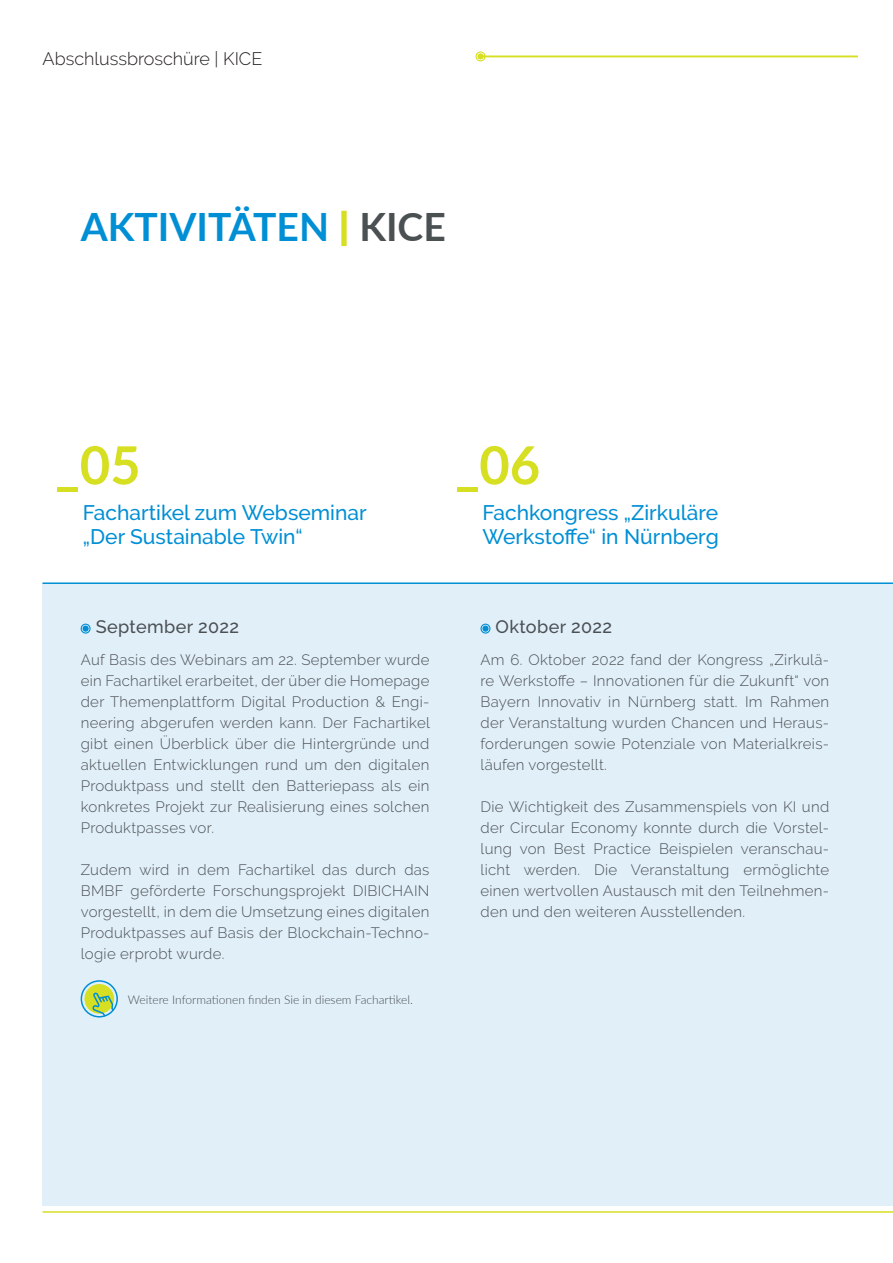
<style>
.page{position:relative;width:893px;height:1263px;background:#fff}
.page>*{position:absolute;margin:0;border:0;box-sizing:border-box;transform-origin:0 0}
.t1{font:700 52.5px "Lato";color:#d6df21}
.t2{font:700 39px "Lato";color:#008fd5}
.t3{font:500 21px/24px "Raleway";color:#008fd5}
.t4{font:500 18px "Raleway";letter-spacing:.02em;color:#4b5053}
.t5{font:300 18px "Raleway";color:#231f20}
.t6{font:300 15px/21px "Raleway";letter-spacing:.02em;color:#4b5053;text-align:justify}
.t7{font:300 12px "Lato";color:#4b5053}
.s1{font-family:"Raleway";font-weight:800;color:#d6df21}
.s2{color:#4b5053}
</style>
<div class="page">
<svg style="left:477px;top:53px;width:7px;height:7px"></svg>
<div style="left:475px;top:51px;width:10px;height:10px;border:1px solid #d6df21;border-radius:50%"></div>
<hr style="left:480px;top:56px;width:413px;height:1px;background:#d6df21">
<div style="left:859px;top:0;width:34px;height:83px;background:#fff"></div>
<hr style="left:43px;top:1211px;width:850px;height:2px;background:#d6df21">
<div style="left:43px;top:583px;width:850px;height:622px;background:#e1eff9"></div>
<hr style="left:43px;top:582px;width:850px;height:2px;background:#008fd5">
<div style="left:83px;top:625px;width:6px;height:7px;background:#008fd5;border-radius:50%"></div>
<div style="left:81px;top:624px;width:10px;height:10px;border:1px solid #008fd5;border-radius:50%"></div>
<svg style="left:482px;top:625px;width:7px;height:7px"></svg>
<div style="left:480px;top:624px;width:10px;height:10px;border:1px solid #008fd5;border-radius:50%"></div>
<div style="left:84px;top:984px;width:30px;height:30px;background:#d6df21;border-radius:50%"></div>
<svg style="left:91px;top:991px;width:24px;height:27px"></svg>
<div style="left:81px;top:980px;width:37px;height:37px;border:2px solid #008fd5;border-radius:50%"></div>
<p class="t5" style="left:43px;top:48px;width:221px">Abschlussbroschüre | KICE</p>
<h2 class="t2" style="left:81px;top:198px;width:367px">AKTIVITÄTEN <span class="s1">|</span> <span class="s2">KICE</span></h2>
<h1 class="t1" style="left:55px;top:426px;width:87px">_05</h1>
<h3 class="t3" style="left:83px;top:501px;width:285px">Fachartikel zum Webseminar „Der Sustainable Twin“</h3>
<h1 class="t1" style="left:455px;top:426px;width:87px">_06</h1>
<h3 class="t3" style="left:482px;top:501px;width:238px">Fachkongress „Zirkuläre<br>Werkstoffe“ in Nürnberg</h3>
<p class="t4" style="left:96px;top:617px;width:145px">September 2022</p>
<p class="t6" style="left:81px;top:649px;width:351px">Auf Basis des Webinars am 22. September wurde ein Fachartikel erarbeitet, der über die Homepage der Themenplattform Digital Production &amp; Engi&shy;neering abgerufen werden kann. Der Fachartikel gibt einen Überblick über die Hintergründe und aktuellen Entwicklungen rund um den digitalen Produktpass und stellt den Batteriepass als ein konkretes Projekt zur Realisierung eines solchen Produktpasses vor.</p>
<p class="t6" style="left:81px;top:859px;width:350px">Zudem wird in dem Fachartikel das durch das BMBF geförderte Forschungsprojekt DIBICHAIN vorgestellt, in dem die Umsetzung eines digitalen Produktpasses auf Basis der Blockchain-Techno&shy;logie erprobt wurde.</p>
<p class="t7" style="left:128px;top:991px;width:287px">Weitere Informationen finden Sie in diesem Fachartikel.</p>
<p class="t4" style="left:495px;top:617px;width:118px">Oktober 2022</p>
<p class="t6" style="left:480px;top:649px;width:350px">Am 6. Oktober 2022 fand der Kongress „Zirkulä&shy;re Werkstoffe – Innovationen für die Zukunft“ von Bayern Innovativ in Nürnberg statt. Im Rahmen der Veranstaltung wurden Chancen und Heraus&shy;forderungen sowie Potenziale von Materialkreis&shy;läufen vorgestellt.</p>
<p class="t6" style="left:480px;top:796px;width:350px">Die Wichtigkeit des Zusammenspiels von KI und der Circular Economy konnte durch die Vorstel&shy;lung von Best Practice Beispielen veranschau&shy;licht werden. Die Veranstaltung ermöglichte einen wertvollen Austausch mit den Teilnehmen&shy;den und den weiteren Ausstellenden.</p>
</div>
